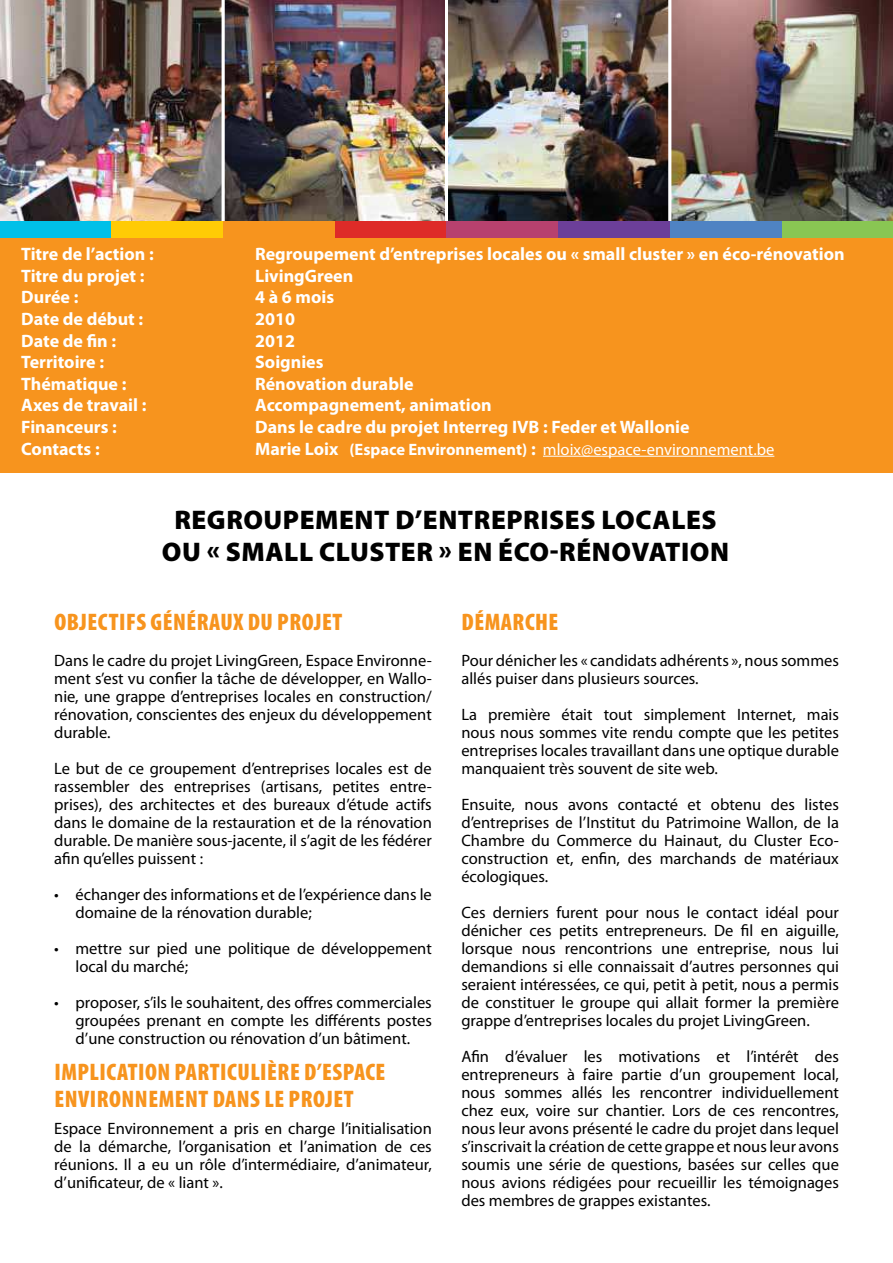
<style>
.page{position:relative;width:893px;height:1263px;background:#fff}
.page>*{position:absolute;margin:0;border:0;box-sizing:border-box;transform-origin:0 0}
.t1{font:900 27px/32.4px "Myriad Pro";letter-spacing:.02em;color:#000;text-align:center}
.t2{font:900 condensed 24px/26.5px "Myriad Pro";letter-spacing:.02em;color:#f7941e}
.t3{font:700 18px "Myriad Pro";color:#fff}
.t4{font:16.5px/18px "Myriad Pro";color:#000;text-align:justify}
.t5{font:16.5px "Myriad Pro";color:#fff}
.s1{font-weight:700;font-size:18px}
.s2{font-weight:700}
</style>
<div class="page">
<img style="left:671px;top:0;width:222px;height:221px">
<img style="left:448px;top:0;width:221px;height:221px">
<img style="left:0;top:0;width:222px;height:221px">
<img style="left:224px;top:0;width:221px;height:221px">
<div style="left:0;top:221px;width:112px;height:17px;background:#00c0e8"></div>
<div style="left:335px;top:221px;width:111px;height:17px;background:#de2b28"></div>
<div style="left:223px;top:221px;width:112px;height:17px;background:#f7941e"></div>
<div style="left:781px;top:221px;width:112px;height:17px;background:#89c653"></div>
<div style="left:112px;top:221px;width:111px;height:17px;background:#ffcb05"></div>
<div style="left:446px;top:221px;width:112px;height:17px;background:#b7416e"></div>
<div style="left:558px;top:221px;width:112px;height:17px;background:#6c3f99"></div>
<div style="left:670px;top:221px;width:111px;height:17px;background:#4f83c3"></div>
<div style="left:0;top:238px;width:893px;height:235px;background:#f7941e"></div>
<hr style="left:543px;top:456px;width:231px;height:1px;background:#fff">
<p class="t3" style="left:21px;top:247px;width:134px">Titre de l’action :</p>
<p class="t3" style="left:255px;top:247px;width:591px">Regroupement d’entreprises locales ou « small cluster » en éco-rénovation</p>
<p class="t3" style="left:21px;top:269px;width:125px">Titre du projet :</p>
<p class="t3" style="left:255px;top:269px;width:100px">LivingGreen</p>
<p class="t3" style="left:21px;top:290px;width:59px">Durée :</p>
<p class="t3" style="left:255px;top:290px;width:81px">4 à 6 mois</p>
<p class="t3" style="left:21px;top:312px;width:123px">Date de début :</p>
<p class="t3" style="left:255px;top:312px;width:41px">2010</p>
<p class="t3" style="left:21px;top:334px;width:96px">Date de fin :</p>
<p class="t3" style="left:255px;top:334px;width:41px">2012</p>
<p class="t3" style="left:21px;top:355px;width:84px">Territoire :</p>
<p class="t3" style="left:255px;top:355px;width:70px">Soignies</p>
<p class="t3" style="left:21px;top:377px;width:107px">Thématique :</p>
<p class="t3" style="left:255px;top:377px;width:160px">Rénovation durable</p>
<p class="t3" style="left:21px;top:398px;width:127px">Axes de travail :</p>
<p class="t3" style="left:255px;top:398px;width:238px">Accompagnement, animation</p>
<p class="t3" style="left:21px;top:420px;width:97px">Financeurs :</p>
<p class="t3" style="left:255px;top:420px;width:436px">Dans le cadre du projet Interreg IVB : Feder et Wallonie</p>
<p class="t3" style="left:21px;top:442px;width:80px">Contacts :</p>
<p class="t5" style="left:255px;top:441px;width:521px"><span class="s1">Marie Loix</span> <span class="s2">(Espace Environnement)</span> <span class="s1">:</span> mloix@espace-environnement.be</p>
<h1 class="t1" style="left:162px;top:503px;width:569px">REGROUPEMENT D’ENTREPRISES LOCALES<br>OU « SMALL CLUSTER » EN ÉCO-RÉNOVATION</h1>
<h2 class="t2" style="left:54px;top:608px;width:289px">OBJECTIFS GÉNÉRAUX DU PROJET</h2>
<p class="t4" style="left:54px;top:652px;width:379px">Dans le cadre du projet LivingGreen, Espace Environne&shy;ment s’est vu confier la tâche de développer, en Wallo&shy;nie, une grappe d’entreprises locales en construction/ rénovation, conscientes des enjeux du développement durable.</p>
<p class="t4" style="left:54px;top:760px;width:379px">Le but de ce groupement d’entreprises locales est de rassembler des entreprises (artisans, petites entre&shy;prises), des architectes et des bureaux d’étude actifs dans le domaine de la restauration et de la rénovation durable. De manière sous-jacente, il s’agit de les fédérer afin qu’elles puissent :</p>
<p class="t4" style="left:75px;top:886px;width:358px;text-indent:-21px">• échanger des informations et de l’expérience dans le domaine de la rénovation durable;</p>
<p class="t4" style="left:75px;top:940px;width:358px;text-indent:-21px">• mettre sur pied une politique de développement local du marché;</p>
<p class="t4" style="left:75px;top:994px;width:358px;text-indent:-21px">• proposer, s’ils le souhaitent, des ofres commerciales groupées prenant en compte les diférents postes d’une construction ou rénovation d’un bâtiment.</p>
<h2 class="t2" style="left:54px;top:1058px;width:332px">IMPLICATION PARTICULIÈRE D’ESPACE<br>ENVIRONNEMENT DANS LE PROJET</h2>
<p class="t4" style="left:54px;top:1120px;width:379px">Espace Environnement a pris en charge l’initialisation de la démarche, l’organisation et l’animation de ces réunions. Il a eu un rôle d’intermédiaire, d’animateur, d’unificateur, de « liant ».</p>
<h2 class="t2" style="left:462px;top:608px;width:98px">DÉMARCHE</h2>
<p class="t4" style="left:461px;top:652px;width:379px">Pour dénicher les « candidats adhérents », nous sommes allés puiser dans plusieurs sources.</p>
<p class="t4" style="left:461px;top:706px;width:379px">La première était tout simplement Internet, mais nous nous sommes vite rendu compte que les petites entreprises locales travaillant dans une optique durable manquaient très souvent de site web.</p>
<p class="t4" style="left:461px;top:796px;width:379px">Ensuite, nous avons contacté et obtenu des listes d’entreprises de l’Institut du Patrimoine Wallon, de la Chambre du Commerce du Hainaut, du Cluster Eco&shy;construction et, enfin, des marchands de matériaux écologiques.</p>
<p class="t4" style="left:461px;top:904px;width:379px">Ces derniers furent pour nous le contact idéal pour dénicher ces petits entrepreneurs. De fil en aiguille, lorsque nous rencontrions une entreprise, nous lui demandions si elle connaissait d’autres personnes qui seraient intéressées, ce qui, petit à petit, nous a permis de constituer le groupe qui allait former la première grappe d’entreprises locales du projet LivingGreen.</p>
<p class="t4" style="left:461px;top:1048px;width:379px">Afin d’évaluer les motivations et l’intérêt des entrepreneurs à faire partie d’un groupement local, nous sommes allés les rencontrer individuellement chez eux, voire sur chantier. Lors de ces rencontres, nous leur avons présenté le cadre du projet dans lequel s’inscrivait la création de cette grappe et nous leur avons soumis une série de questions, basées sur celles que nous avions rédigées pour recueillir les témoignages des membres de grappes existantes.</p>
</div>
